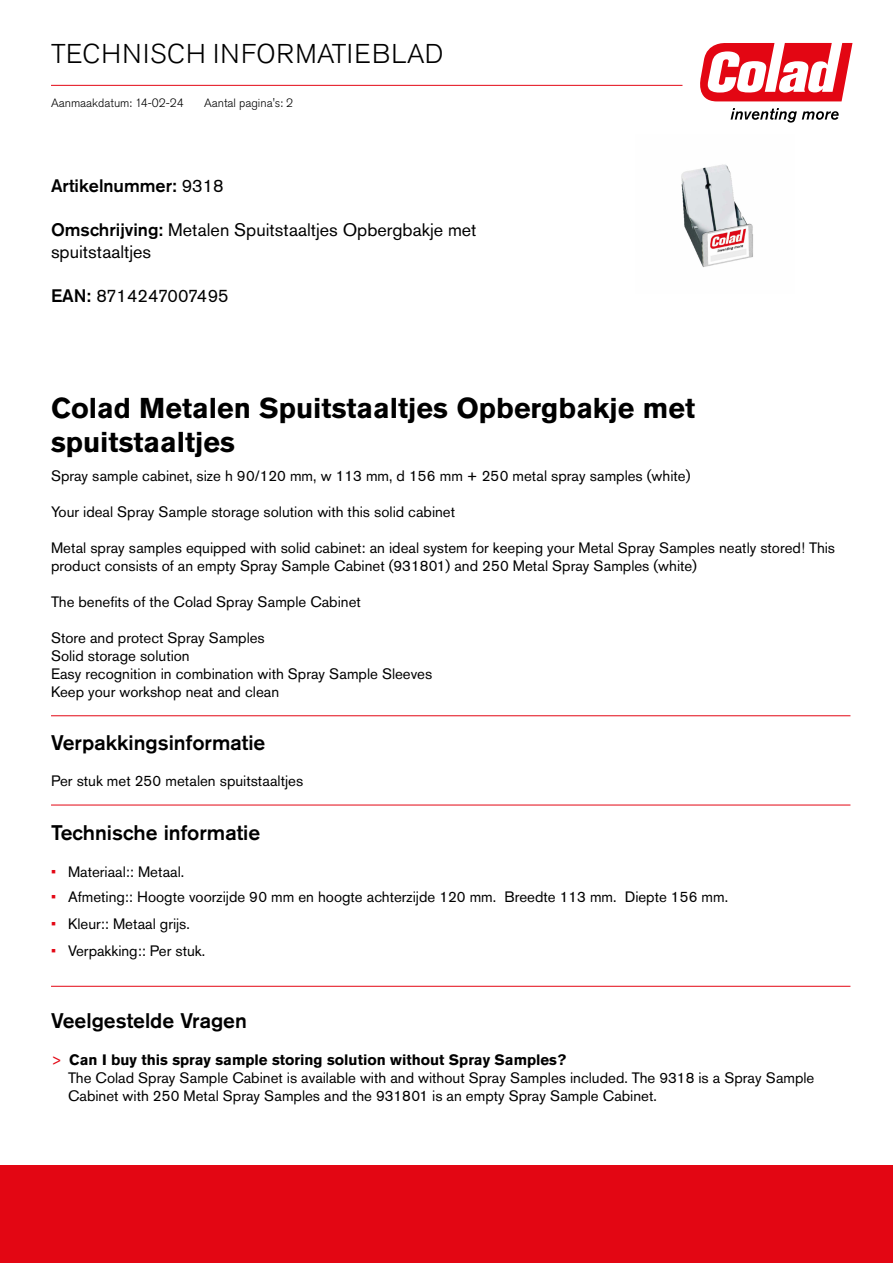
<style>
.page{position:relative;width:893px;height:1263px;background:#fff}
.page>*{position:absolute;margin:0;border:0;box-sizing:border-box;transform-origin:0 0}
.t1{font:700 28.5px/34.2px "Akzidenz Grotesk Pro";color:#000}
.t2{font:300 27px "Akzidenz Grotesk Pro";letter-spacing:.03em;color:#000}
.t3{font:500 21px "Akzidenz Grotesk Pro";color:#000}
.t4{font:18px/21.6px "Akzidenz Grotesk Pro";color:#000}
.t5{font:500 18px "Akzidenz Grotesk Pro";color:#000}
.t6{font:15px/18px "Akzidenz Grotesk Pro";color:#000}
.t7{font:300 12px "Akzidenz Grotesk Pro";color:#000}
.s1{font-weight:400}
.s2{font-weight:500}
.s3{color:#e30613}
.s4{font-weight:700}
</style>
<div class="page">
<svg style="left:700px;top:43px;width:152px;height:58px"></svg>
<svg style="left:731px;top:108px;width:108px;height:15px"></svg>
<hr style="left:51px;top:85px;width:631px;height:1px;background:#e30613">
<div style="left:0;top:1165px;width:893px;height:98px;background:#e30613"></div>
<hr style="left:51px;top:715px;width:799px;height:1px;background:#e30613">
<hr style="left:51px;top:805px;width:799px;height:1px;background:#e30613">
<hr style="left:51px;top:986px;width:799px;height:1px;background:#e30613">
<img style="left:681px;top:164px;width:72px;height:103px">
<h2 class="t2" style="left:51px;top:36px;width:394px">TECHNISCH INFORMATIEBLAD</h2>
<p class="t7" style="left:204px;top:95px;width:90px">Aantal pagina's: 2</p>
<p class="t7" style="left:51px;top:95px;width:134px">Aanmaakdatum: 14-02-24</p>
<p class="t5" style="left:51px;top:174px;width:174px">Artikelnummer: <span class="s1">9318</span></p>
<p class="t4" style="left:51px;top:219px;width:427px"><span class="s2">Omschrijving:</span> Metalen Spuitstaaltjes Opbergbakje met spuitstaaltjes</p>
<p class="t4" style="left:51px;top:285px;width:179px"><span class="s2">EAN:</span> 8714247007495</p>
<h1 class="t1" style="left:51px;top:390px;width:646px">Colad Metalen Spuitstaaltjes Opbergbakje met spuitstaaltjes</h1>
<p class="t6" style="left:51px;top:467px;width:641px">Spray sample cabinet, size h 90/120 mm, w 113 mm, d 156 mm + 250 metal spray samples (white)</p>
<p class="t6" style="left:51px;top:503px;width:406px">Your ideal Spray Sample storage solution with this solid cabinet</p>
<p class="t6" style="left:51px;top:539px;width:786px">Metal spray samples equipped with solid cabinet: an ideal system for keeping your Metal Spray Samples neatly stored! This product consists of an empty Spray Sample Cabinet (931801) and 250 Metal Spray Samples (white)</p>
<p class="t6" style="left:51px;top:593px;width:311px">The benefits of the Colad Spray Sample Cabinet</p>
<p class="t6" style="left:51px;top:629px;width:383px">Store and protect Spray Samples<br>Solid storage solution<br>Easy recognition in combination with Spray Sample Sleeves Keep your workshop neat and clean</p>
<h3 class="t3" style="left:51px;top:729px;width:216px">Verpakkingsinformatie</h3>
<p class="t6" style="left:51px;top:772px;width:254px">Per stuk met 250 metalen spuitstaaltjes</p>
<h3 class="t3" style="left:51px;top:818px;width:211px">Technische informatie</h3>
<p class="t6" style="left:51px;top:863px;width:135px"><span class="s3">•</span> Materiaal:: Metaal.</p>
<p class="t6" style="left:51px;top:888px;width:679px"><span class="s3">•</span> Afmeting:: Hoogte voorzijde 90 mm en hoogte achterzijde 120 mm. Breedte 113 mm. Diepte 156 mm.</p>
<p class="t6" style="left:51px;top:915px;width:140px"><span class="s3">•</span> Kleur:: Metaal grijs.</p>
<p class="t6" style="left:51px;top:941px;width:156px"><span class="s3">•</span> Verpakking:: Per stuk.</p>
<h3 class="t3" style="left:51px;top:1006px;width:197px">Veelgestelde Vragen</h3>
<p class="t6" style="left:68px;top:1051px;width:748px;text-indent:-17px"><span class="s3">&gt;</span> <span class="s4">Can I buy this spray sample storing solution without Spray Samples?<br></span>The Colad Spray Sample Cabinet is available with and without Spray Samples included. The 9318 is a Spray Sample<br>Cabinet with 250 Metal Spray Samples and the 931801 is an empty Spray Sample Cabinet.</p>
</div>
